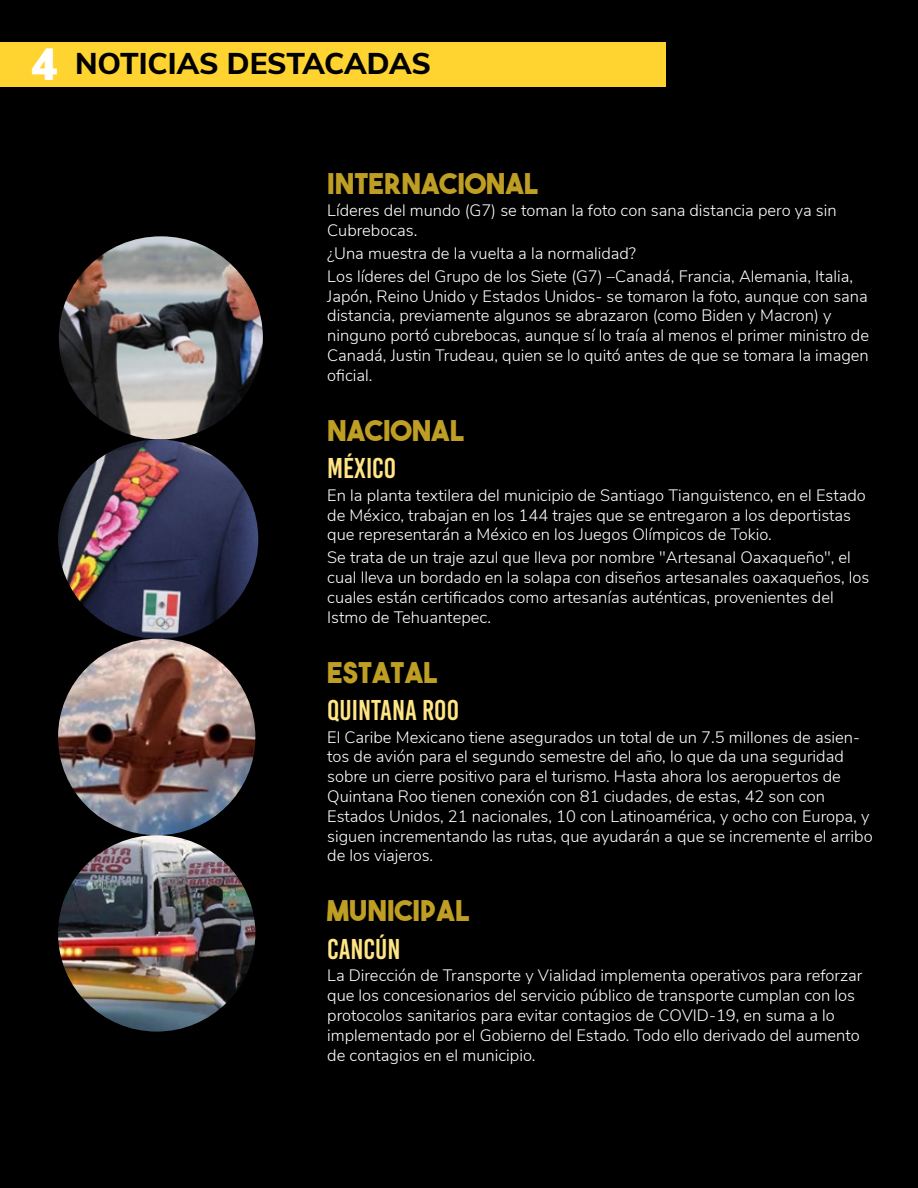
<style>
.page{position:relative;width:918px;height:1188px;background:#000}
.page>*{position:absolute;margin:0;border:0;box-sizing:border-box;transform-origin:0 0}
.t1{font:800 30px "Nunito Sans";letter-spacing:-.01em;color:#000}
.t2{font:28.5px "The Bold Font";color:#bf9e24}
.t3{font:28.5px "Bebas Kai";color:#ffe583}
.t4{font:300 16.5px/19.8px "Nunito Sans";color:#fff}
.s1{font-weight:900;font-size:45px;color:#fff}
</style>
<div class="page">
<div style="left:0;top:42px;width:666px;height:44px;background:#ffd330"></div>
<img style="left:59px;top:236px;width:204px;height:203px">
<img style="left:58px;top:439px;width:200px;height:200px">
<img style="left:58px;top:639px;width:197px;height:393px">
<h1 class="t1" style="left:31px;top:41px;width:402px"><span class="s1">4</span> NOTICIAS DESTACADAS</h1>
<h2 class="t2" style="left:327px;top:165px;width:213px">INTERNACIONAL</h2>
<p class="t4" style="left:327px;top:200px;width:511px">Líderes del mundo (G7) se toman la foto con sana distancia pero ya sin<br>Cubrebocas.</p>
<p class="t4" style="left:327px;top:241px;width:527px;line-height:22.8px">¿Una muestra de la vuelta a la normalidad?<br>Los líderes del Grupo de los Siete (G7) –Canadá, Francia, Alemania, Italia,</p>
<p class="t4" style="left:327px;top:285px;width:543px">Japón, Reino Unido y Estados Unidos- se tomaron la foto, aunque con sana distancia, previamente algunos se abrazaron (como Biden y Macron) y ninguno portó cubrebocas, aunque sí lo traía al menos el primer ministro de Canadá, Justin Trudeau, quien se lo quitó antes de que se tomara la imagen oficial.</p>
<h2 class="t2" style="left:327px;top:412px;width:138px">NACIONAL</h2>
<h2 class="t3" style="left:327px;top:453px;width:71px">MÉXICO</h2>
<p class="t4" style="left:327px;top:484px;width:540px">En la planta textilera del municipio de Santiago Tianguistenco, en el Estado de México, trabajan en los 144 trajes que se entregaron a los deportistas que representarán a México en los Juegos Olímpicos de Tokio.</p>
<p class="t4" style="left:327px;top:547px;width:544px">Se trata de un traje azul que lleva por nombre "Artesanal Oaxaqueño", el cual lleva un bordado en la solapa con diseños artesanales oaxaqueños, los cuales están certificados como artesanías auténticas, provenientes del Istmo de Tehuantepec.</p>
<h2 class="t2" style="left:327px;top:654px;width:112px">ESTATAL</h2>
<h2 class="t3" style="left:327px;top:695px;width:133px">QUINTANA ROO</h2>
<p class="t4" style="left:327px;top:726px;width:547px">El Caribe Mexicano tiene asegurados un total de un 7.5 millones de asien&shy;tos de avión para el segundo semestre del año, lo que da una seguridad sobre un cierre positivo para el turismo. Hasta ahora los aeropuertos de Quintana Roo tienen conexión con 81 ciudades, de estas, 42 son con Estados Unidos, 21 nacionales, 10 con Latinoamérica, y ocho con Europa, y siguen incrementando las rutas, que ayudarán a que se incremente el arribo de los viajeros.</p>
<h2 class="t2" style="left:327px;top:893px;width:144px">MUNICIPAL</h2>
<h2 class="t3" style="left:327px;top:934px;width:75px">CANCÚN</h2>
<p class="t4" style="left:327px;top:965px;width:537px">La Dirección de Transporte y Vialidad implementa operativos para reforzar que los concesionarios del servicio público de transporte cumplan con los protocolos sanitarios para evitar contagios de COVID-19, en suma a lo implementado por el Gobierno del Estado. Todo ello derivado del aumento de contagios en el municipio.</p>
</div>
